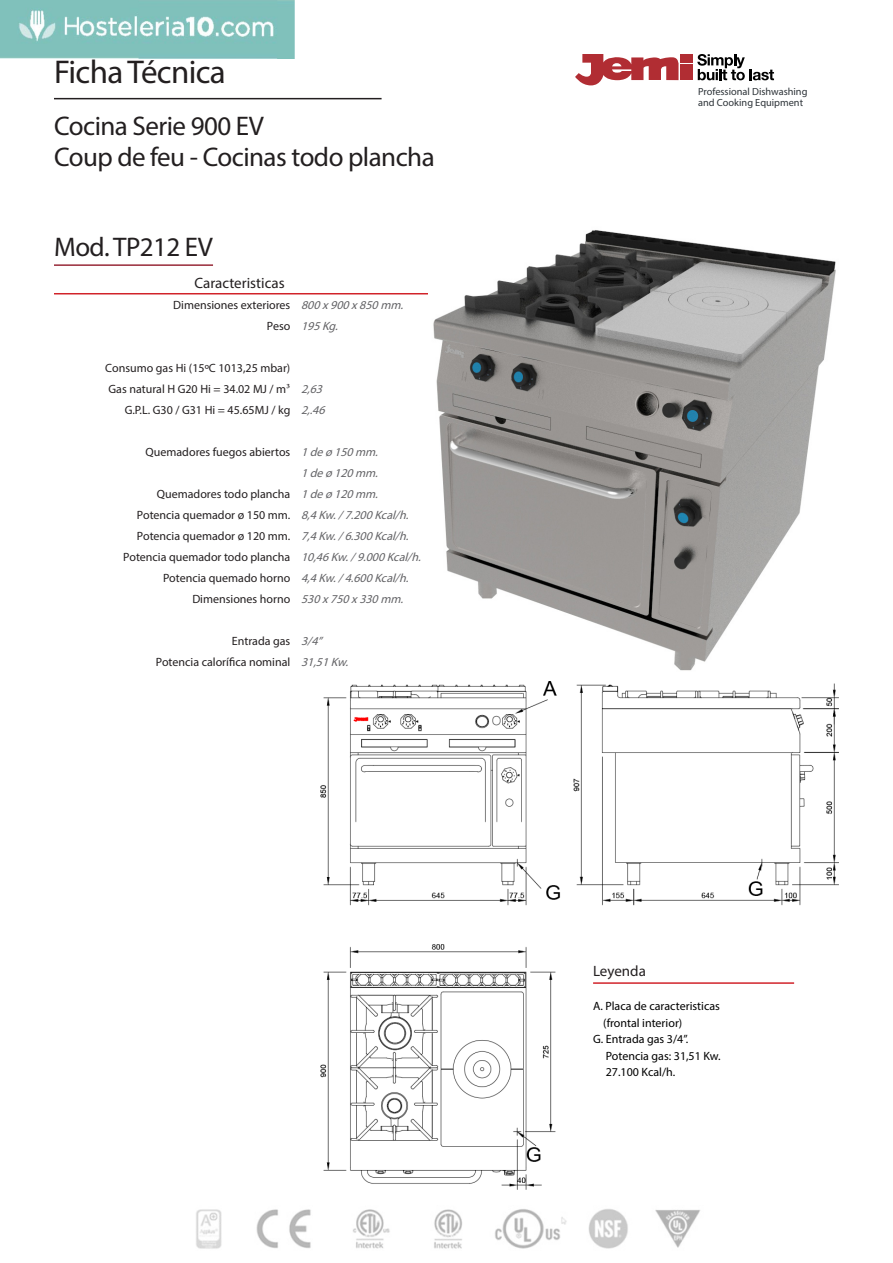
<style>
.page{position:relative;width:893px;height:1263px;background:#fff}
.page>*{position:absolute;margin:0;border:0;box-sizing:border-box;transform-origin:0 0}
.t1{font:33px "Myriad Pro";letter-spacing:-.02em;color:#231f20}
.t2{font:27px "Myriad Pro";letter-spacing:-.02em;color:#231f20}
.t3{font:15px "Myriad Pro";color:#231f20}
.t4{font:12px "Myriad Pro";color:#231f20}
.t5{font:italic 12px "Myriad Pro";color:#636366}
.t6{font:12px "Myriad Pro";color:#000}
.t7{font:10.35px "Myriad Pro";color:#2e3439}
.s1{font-family:"Minion Pro"}
</style>
<div class="page">
<img style="left:320px;top:682px;width:519px;height:507px">
<svg style="left:697px;top:54px;width:77px;height:26px"></svg>
<svg style="left:575px;top:54px;width:104px;height:31px"></svg>
<div style="left:680px;top:64px;width:12px;height:16px;background:#b12d33"></div>
<div style="left:680px;top:54px;width:12px;height:9px;background:#b12d33"></div>
<hr style="left:54px;top:98px;width:328px;height:1px;background:#231f20">
<hr style="left:54px;top:264px;width:159px;height:2px;background:#982a38">
<hr style="left:54px;top:293px;width:375px;height:1px;background:#d1232a">
<img style="left:196px;top:1209px;width:504px;height:40px">
<hr style="left:593px;top:982px;width:201px;height:2px;background:#d1232a">
<img style="left:433px;top:230px;width:403px;height:441px">
<img style="left:0;top:0;width:294px;height:58px">
<p class="t1" style="left:54px;top:51px;width:173px">Ficha Técnica</p>
<p class="t2" style="left:54px;top:109px;width:211px">Cocina Serie 900 EV</p>
<p class="t2" style="left:54px;top:140px;width:382px">Coup de feu - Cocinas todo plancha</p>
<p class="t2" style="left:54px;top:231px;width:161px">Mod. TP212 EV</p>
<p class="t3" style="left:195px;top:274px;width:91px">Caracteristicas</p>
<p class="t4" style="left:173px;top:298px;width:119px">Dimensiones exteriores</p>
<p class="t4" style="left:267px;top:319px;width:25px">Peso</p>
<p class="t4" style="left:105px;top:361px;width:187px">Consumo gas Hi (15ºC 1013,25 mbar)</p>
<p class="t4" style="left:108px;top:382px;width:183px">Gas natural H G20 Hi = 34.02 MJ / m<span class="s1">3</span></p>
<p class="t4" style="left:125px;top:403px;width:167px">G.P.L. G30 / G31 Hi = 45.65MJ / kg</p>
<p class="t4" style="left:146px;top:445px;width:146px">Quemadores fuegos abiertos</p>
<p class="t4" style="left:157px;top:487px;width:135px">Quemadores todo plancha</p>
<p class="t4" style="left:137px;top:508px;width:155px">Potencia quemador ø 150 mm.</p>
<p class="t4" style="left:137px;top:529px;width:155px">Potencia quemador ø 120 mm.</p>
<p class="t4" style="left:123px;top:550px;width:169px">Potencia quemador todo plancha</p>
<p class="t4" style="left:163px;top:571px;width:129px">Potencia quemado horno</p>
<p class="t4" style="left:192px;top:592px;width:100px">Dimensiones horno</p>
<p class="t4" style="left:232px;top:634px;width:60px">Entrada gas</p>
<p class="t4" style="left:156px;top:655px;width:136px">Potencia calorífica nominal</p>
<p class="t5" style="left:301px;top:298px;width:107px">800x900x850mm.</p>
<p class="t5" style="left:301px;top:319px;width:42px">195Kg.</p>
<p class="t5" style="left:301px;top:382px;width:26px">2,63</p>
<p class="t5" style="left:301px;top:403px;width:29px">2,.46</p>
<p class="t5" style="left:301px;top:445px;width:82px">1deø150mm.</p>
<p class="t5" style="left:301px;top:466px;width:82px">1deø120mm.</p>
<p class="t5" style="left:301px;top:487px;width:82px">1deø120mm.</p>
<p class="t5" style="left:301px;top:508px;width:112px">8,4Kw./7.200Kcal/h.</p>
<p class="t5" style="left:301px;top:529px;width:112px">7,4Kw./6.300Kcal/h.</p>
<p class="t5" style="left:301px;top:550px;width:125px">10,46Kw./9.000Kcal/h.</p>
<p class="t5" style="left:301px;top:571px;width:112px">4,4Kw./4.600Kcal/h.</p>
<p class="t5" style="left:301px;top:592px;width:107px">530x750x330mm.</p>
<p class="t5" style="left:301px;top:634px;width:26px">3/4”</p>
<p class="t5" style="left:301px;top:655px;width:52px">31,51Kw.</p>
<p class="t7" style="left:698px;top:85px;width:111px">Professional Dishwashing</p>
<p class="t7" style="left:698px;top:96px;width:106px">and Cooking Equipment</p>
<p class="t3" style="left:593px;top:961px;width:54px">Leyenda</p>
<p class="t6" style="left:593px;top:998px;width:128px">A. Placa de caracteristicas</p>
<p class="t6" style="left:603px;top:1015px;width:81px">(frontal interior)</p>
<p class="t6" style="left:593px;top:1031px;width:97px">G. Entrada gas 3/4”.</p>
<p class="t6" style="left:606px;top:1048px;width:116px">Potencia gas: 31,51 Kw.</p>
<p class="t6" style="left:606px;top:1064px;width:71px">27.100 Kcal/h.</p>
</div>
